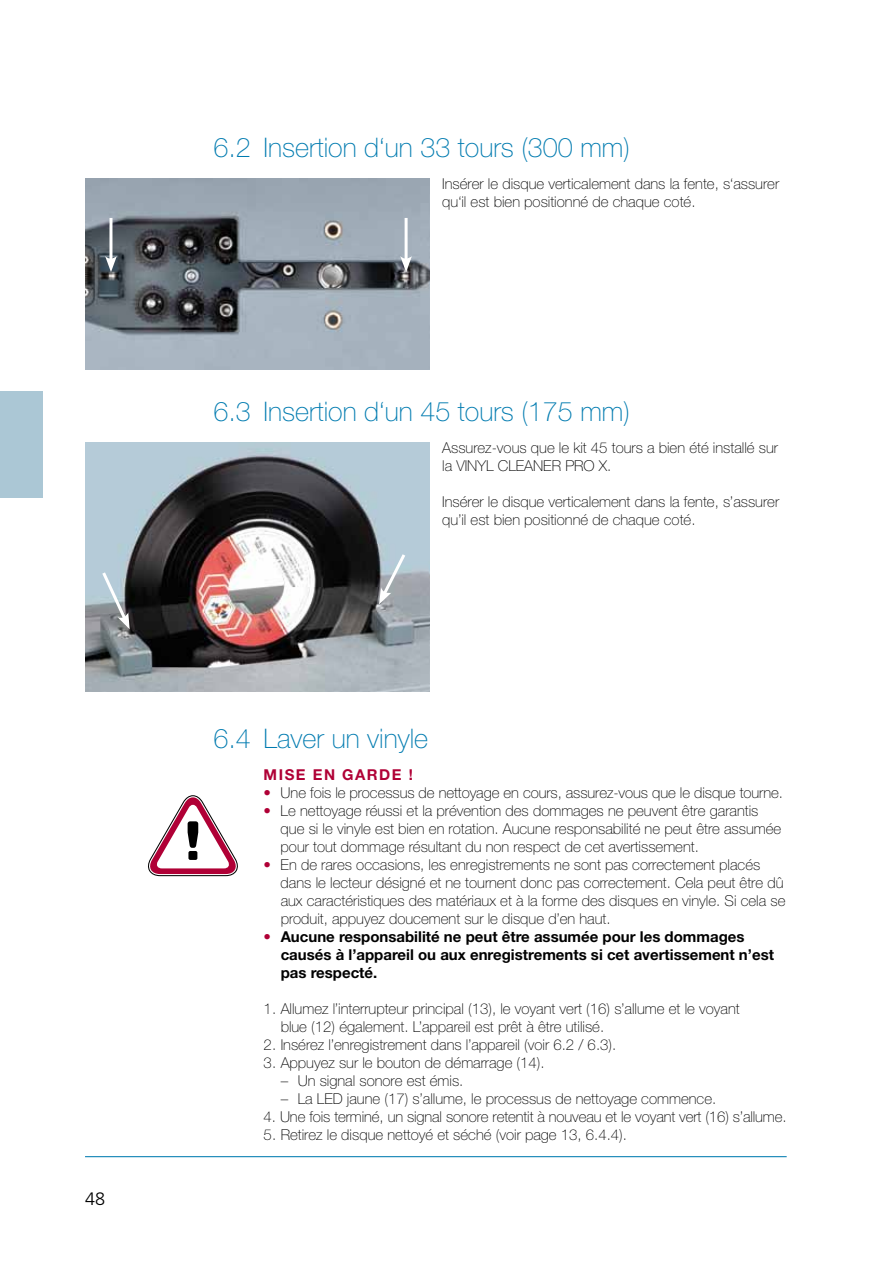
<style>
.page{position:relative;width:893px;height:1263px;background:#fff}
.page>*{position:absolute;margin:0;border:0;box-sizing:border-box;transform-origin:0 0}
.t1{font:100 27px "Helvetica Neue LT Pro";color:#007bb0}
.t2{font:300 18px "Frutiger";color:#000}
.t3{font:100 15px/18px "Helvetica Neue LT Pro";color:#000}
.t4{font:700 15px/18px "Helvetica Neue LT Pro";color:#000}
.t5{font:700 15px "Helvetica Neue LT Pro";letter-spacing:.1em;color:#b00036}
.s1{color:#b00036}
.s2{font-weight:100;color:#b00036}
</style>
<div class="page">
<hr style="left:85px;top:1156px;width:702px;height:1px;background:#007bb0">
<img style="left:85px;top:179px;width:344px;height:191px">
<img style="left:85px;top:442px;width:344px;height:249px">
<hr style="left:405px;top:218px;width:3px;height:44px;background:#fff">
<svg style="left:400px;top:256px;width:12px;height:16px"></svg>
<hr style="left:109px;top:218px;width:3px;height:44px;background:#fff">
<svg style="left:105px;top:256px;width:12px;height:16px"></svg>
<svg style="left:148px;top:795px;width:90px;height:81px"></svg>
<svg style="left:100px;top:569px;width:30px;height:60px;background:#9ba5ab"></svg>
<svg style="left:379px;top:551px;width:29px;height:53px;background:#b2bcc3"></svg>
<div style="left:0;top:391px;width:43px;height:106px;background:#abc7d5"></div>
<p class="t2" style="left:85px;top:1188px;width:22px">48</p>
<h1 class="t1" style="left:213px;top:132px;width:39px">6.2</h1>
<h1 class="t1" style="left:264px;top:132px;width:368px">Insertion d‘un 33 tours (300 mm)</h1>
<p class="t3" style="left:442px;top:175px;width:338px">Insérer le disque verticalement dans la fente, s‘assurer qu‘il est bien positionné de chaque coté.</p>
<h1 class="t1" style="left:213px;top:396px;width:39px">6.3</h1>
<h1 class="t1" style="left:264px;top:396px;width:368px">Insertion d‘un 45 tours (175 mm)</h1>
<p class="t3" style="left:442px;top:439px;width:337px">Assurez-vous que le kit 45 tours a bien été installé sur la VINYL CLEANER PRO X.</p>
<p class="t3" style="left:442px;top:493px;width:338px">Insérer le disque verticalement dans la fente, s’assurer qu’il est bien positionné de chaque coté.</p>
<h1 class="t1" style="left:213px;top:723px;width:216px">6.4 Laver un vinyle</h1>
<p class="t5" style="left:264px;top:766px;width:151px">MISE EN GARDE !</p>
<p class="t3" style="left:264px;top:784px;width:521px"><span class="s1">•</span> Une fois le processus de nettoyage en cours, assurez-vous que le disque tourne.</p>
<p class="t3" style="left:281px;top:802px;width:502px;text-indent:-17px"><span class="s1">•</span> Le nettoyage réussi et la prévention des dommages ne peuvent être garantis que si le vinyle est bien en rotation. Aucune responsabilité ne peut être assumée pour tout dommage résultant du non respect de cet avertissement.</p>
<p class="t3" style="left:281px;top:856px;width:506px;text-indent:-17px"><span class="s1">•</span> En de rares occasions, les enregistrements ne sont pas correctement placés dans le lecteur désigné et ne tournent donc pas correctement. Cela peut être dû aux caractéristiques des matériaux et à la forme des disques en vinyle. Si cela se produit, appuyez doucement sur le disque d’en haut.</p>
<p class="t4" style="left:281px;top:928px;width:495px;text-indent:-17px"><span class="s2">•</span> Aucune responsabilité ne peut être assumée pour les dommages causés à l’appareil ou aux enregistrements si cet avertissement n’est pas respecté.</p>
<p class="t3" style="left:281px;top:1000px;width:461px;text-indent:-17px">1. Allumez l’interrupteur principal (13), le voyant vert (16) s’allume et le voyant blue (12) également. L’appareil est prêt à être utilisé.</p>
<p class="t3" style="left:264px;top:1036px;width:354px">2. Insérez l’enregistrement dans l’appareil (voir 6.2 / 6.3).</p>
<p class="t3" style="left:264px;top:1054px;width:283px">3. Appuyez sur le bouton de démarrage (14).</p>
<p class="t3" style="left:281px;top:1072px;width:184px">– Un signal sonore est émis.</p>
<p class="t3" style="left:281px;top:1090px;width:437px">– La LED jaune (17) s’allume, le processus de nettoyage commence.</p>
<p class="t3" style="left:264px;top:1108px;width:524px">4. Une fois terminé, un signal sonore retentit à nouveau et le voyant vert (16) s’allume.</p>
<p class="t3" style="left:264px;top:1126px;width:365px">5. Retirez le disque nettoyé et séché (voir page 13, 6.4.4).</p>
</div>
